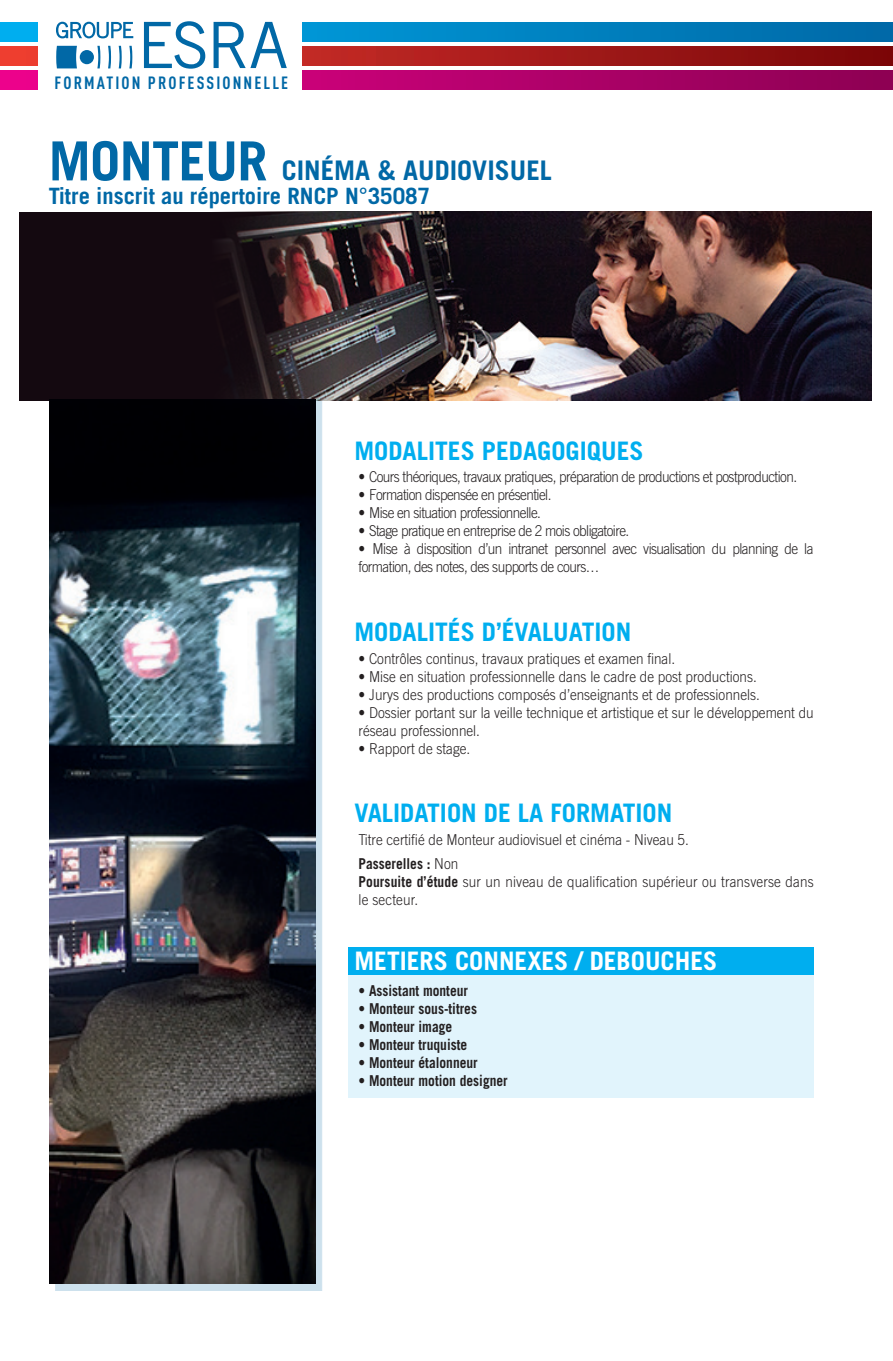
<style>
.page{position:relative;width:893px;height:1361px;background:#fff}
.page>*{position:absolute;margin:0;border:0;box-sizing:border-box;transform-origin:0 0}
.t1{font:700 27px "Trade Gothic LT Std";color:#0168a6}
.t2{font:700 25.5px "Trade Gothic LT Std";color:#00aeef}
.t3{font:700 25.5px "Trade Gothic LT Std";color:#fff}
.t4{font:700 22.5px "Trade Gothic LT Std";color:#0168a6}
.t5{font:700 17.55px "DIN Cond";letter-spacing:.12em;color:#0168a6}
.t6{font:300 15px/18px "Trade Gothic LT";color:#231f20;scale:.9 1}
.t7{font:300 15px/18px "Trade Gothic LT";letter-spacing:-.04em;color:#231f20;scale:.9 1}
.t8{font:700 15px "Trade Gothic LT";color:#231f20;scale:.9 1}
.s1{font-size:54px}
.s2{font-weight:700}
</style>
<div class="page">
<svg style="left:55px;top:401px;width:267px;height:890px;background:#b4c6d1"></svg>
<div style="left:19px;top:212px;width:853px;height:189px;background:#140910"></div>
<img style="left:211px;top:212px;width:661px;height:189px">
<svg style="left:56px;top:46px;width:21px;height:22px"></svg>
<svg style="left:97px;top:46px;width:3px;height:22px"></svg>
<div style="left:80px;top:50px;width:14px;height:14px;background:#0168a6;border-radius:50%"></div>
<svg style="left:108px;top:46px;width:3px;height:22px"></svg>
<svg style="left:119px;top:46px;width:3px;height:22px"></svg>
<svg style="left:129px;top:46px;width:3px;height:22px"></svg>
<svg style="left:56px;top:22px;width:77px;height:16px"></svg>
<svg style="left:144px;top:21px;width:61px;height:48px"></svg>
<svg style="left:214px;top:22px;width:73px;height:46px"></svg>
<div style="left:0;top:22px;width:37px;height:19px;background:#00aeef"></div>
<div style="left:0;top:46px;width:37px;height:19px;background:#ee3e2f"></div>
<div style="left:0;top:70px;width:37px;height:19px;background:#ec028b"></div>
<div style="left:303px;top:22px;width:590px;height:19px;background:linear-gradient(to right,#0096d6,#0068a6)"></div>
<div style="left:303px;top:46px;width:590px;height:19px;background:linear-gradient(to right,#c32a26,#7a0608)"></div>
<div style="left:303px;top:70px;width:590px;height:19px;background:linear-gradient(to right,#ca017a,#8d0053)"></div>
<img style="left:49px;top:400px;width:266px;height:883px">
<div style="left:348px;top:970px;width:465px;height:128px;background:#e1f4fc"></div>
<div style="left:348px;top:947px;width:465px;height:27px;background:#00aeef"></div>
<p class="t5" style="left:55px;top:72px;width:235px">FORMATION PROFESSIONNELLE</p>
<h1 class="t1" style="left:49px;top:154px;width:505px"><span class="s1">MONTEUR</span> CINÉMA &amp; AUDIOVISUEL</h1>
<h3 class="t4" style="left:49px;top:183px;width:383px">Titre inscrit au répertoire RNCP N°35087</h3>
<h2 class="t2" style="left:354px;top:435px;width:291px">MODALITES PEDAGOGIQUES</h2>
<p class="t7" style="left:359px;top:467px;width:489px">• Cours théoriques, travaux pratiques, préparation de productions et postproduction.</p>
<p class="t7" style="left:359px;top:485px;width:216px">• Formation dispensée en présentiel.</p>
<p class="t7" style="left:359px;top:503px;width:204px">• Mise en situation professionnelle.</p>
<p class="t7" style="left:359px;top:521px;width:302px">• Stage pratique en entreprise de 2 mois obligatoire.</p>
<p class="t7" style="left:359px;top:539px;width:507px">• Mise à disposition d’un intranet personnel avec visualisation du planning de la formation, des notes, des supports de cours…</p>
<h2 class="t2" style="left:354px;top:616px;width:278px">MODALITÉS D’ÉVALUATION</h2>
<p class="t6" style="left:359px;top:650px;width:353px">• Contrôles continus, travaux pratiques et examen final.</p>
<p class="t6" style="left:359px;top:668px;width:444px">• Mise en situation professionnelle dans le cadre de post productions.</p>
<p class="t6" style="left:359px;top:686px;width:447px">• Jurys des productions composés d’enseignants et de professionnels.</p>
<p class="t6" style="left:359px;top:704px;width:507px">• Dossier portant sur la veille technique et artistique et sur le développement du réseau professionnel.</p>
<p class="t6" style="left:359px;top:740px;width:126px">• Rapport de stage.</p>
<h2 class="t2" style="left:354px;top:797px;width:319px">VALIDATION DE LA FORMATION</h2>
<p class="t6" style="left:359px;top:830px;width:368px">Titre certifié de Monteur audiovisuel et cinéma - Niveau 5.</p>
<p class="t6" style="left:359px;top:854px;width:507px"><span class="s2">Passerelles :</span> Non<br><span class="s2">Poursuite d’étude</span> sur un niveau de qualification supérieur ou transverse dans le secteur.</p>
<h2 class="t3" style="left:354px;top:945px;width:364px">METIERS CONNEXES / DEBOUCHES</h2>
<p class="t8" style="left:359px;top:981px;width:123px">• Assistant monteur</p>
<p class="t8" style="left:359px;top:999px;width:133px">• Monteur sous-titres</p>
<p class="t8" style="left:359px;top:1017px;width:106px">• Monteur image</p>
<p class="t8" style="left:359px;top:1035px;width:122px">• Monteur truquiste</p>
<p class="t8" style="left:359px;top:1053px;width:134px">• Monteur étalonneur</p>
<p class="t8" style="left:359px;top:1071px;width:167px">• Monteur motion designer</p>
</div>
